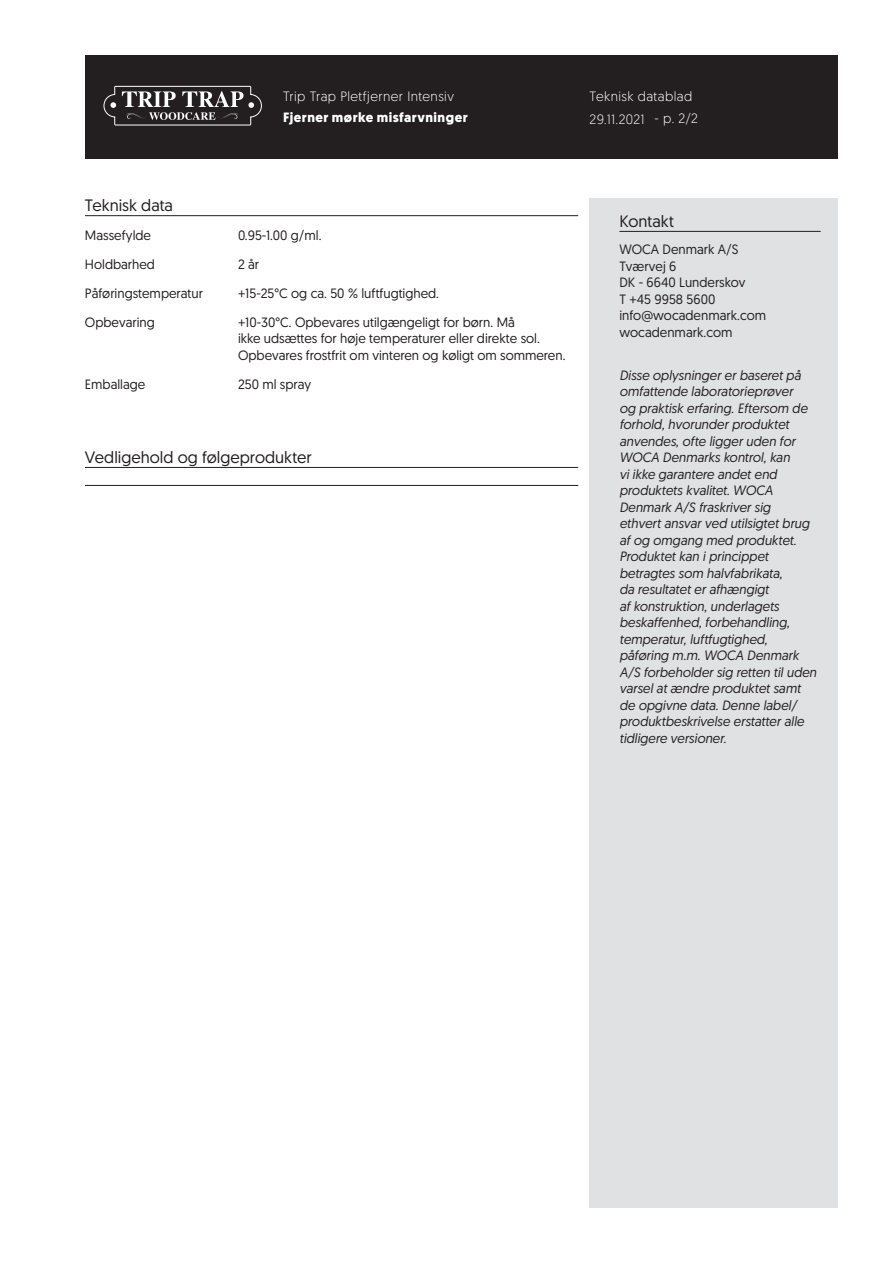
<style>
.page{position:relative;width:893px;height:1263px;background:#fff}
.page>*{position:absolute;margin:0;border:0;box-sizing:border-box;transform-origin:0 0}
.skyBodyHdn{font:16.5px "Geomanist";color:#231f20}
.skyContactHdnBodytex{font:16.5px "Geomanist";color:#231f20}
.skyDisclaimerTxtBody{font:italic 13.5px/16.5px "Geomanist";color:#231f20}
.skyBodyTxt{font:13.5px/16.5px "Geomanist";color:#231f20}
.skyWhiteHdnBodytext{font:300 13.5px "Geomanist";letter-spacing:.03em;color:#fff}
.skyBodyCap{font:13.5px "Geomanist";color:#231f20}
.skyWhiteBoldHdnBodyt{font:700 13.5px "Geomanist";letter-spacing:.04em;color:#fff}
</style>
<div class="page">
<div style="left:85px;top:55px;width:753px;height:104px;background:#231f20"></div>
<div style="left:590px;top:198px;width:248px;height:1010px;background:#e0e1e3"></div>
<hr style="left:619px;top:231px;width:202px;height:1px;background:#231f20">
<hr style="left:85px;top:215px;width:493px;height:1px;background:#231f20">
<hr style="left:85px;top:467px;width:493px;height:1px;background:#231f20">
<hr style="left:85px;top:485px;width:493px;height:1px;background:#231f20">
<svg style="left:103px;top:86px;width:159px;height:40px"></svg>
<p class="skyWhiteHdnBodytext" style="left:283px;top:87px;width:172px">Trip Trap Pletfjerner Intensiv</p>
<p class="skyWhiteBoldHdnBodyt" style="left:283px;top:108px;width:186px">Fjerner mørke misfarvninger</p>
<p class="skyWhiteHdnBodytext" style="left:590px;top:87px;width:104px">Teknisk datablad</p>
<p class="skyWhiteHdnBodytext" style="left:590px;top:110px;width:56px">29.11.2021</p>
<p class="skyWhiteHdnBodytext" style="left:655px;top:110px;width:45px">- p. 2/2</p>
<p class="skyBodyHdn" style="left:85px;top:195px;width:90px">Teknisk data</p>
<p class="skyBodyCap" style="left:85px;top:227px;width:68px">Massefylde</p>
<p class="skyBodyTxt" style="left:238px;top:227px;width:85px">0.95-1.00 g/ml.</p>
<p class="skyBodyCap" style="left:85px;top:255px;width:72px">Holdbarhed</p>
<p class="skyBodyTxt" style="left:238px;top:256px;width:23px">2 år</p>
<p class="skyBodyCap" style="left:85px;top:284px;width:119px">Påføringstemperatur</p>
<p class="skyBodyTxt" style="left:238px;top:284px;width:203px">+15-25°C og ca. 50 % luftfugtighed.</p>
<p class="skyBodyCap" style="left:85px;top:313px;width:71px">Opbevaring</p>
<p class="skyBodyTxt" style="left:238px;top:313px;width:329px">+10-30°C. Opbevares utilgængeligt for børn. Må<br>ikke udsættes for høje temperaturer eller direkte sol.<br>Opbevares frostfrit om vinteren og køligt om sommeren.</p>
<p class="skyBodyCap" style="left:85px;top:375px;width:62px">Emballage</p>
<p class="skyBodyTxt" style="left:238px;top:375px;width:75px">250 ml spray</p>
<p class="skyBodyHdn" style="left:85px;top:446px;width:228px">Vedligehold og følgeprodukter</p>
<p class="skyContactHdnBodytex" style="left:619px;top:210px;width:56px">Kontakt</p>
<p class="skyBodyTxt" style="left:619px;top:241px;width:121px">WOCA Denmark A/S</p>
<p class="skyBodyTxt" style="left:619px;top:257px;width:59px">Tværvej 6</p>
<p class="skyBodyTxt" style="left:619px;top:274px;width:127px">DK - 6640 Lunderskov</p>
<p class="skyBodyTxt" style="left:619px;top:290px;width:97px">T +45 9958 5600</p>
<p class="skyBodyTxt" style="left:619px;top:307px;width:148px">info@wocadenmark.com</p>
<p class="skyBodyTxt" style="left:619px;top:323px;width:115px">wocadenmark.com</p>
<p class="skyDisclaimerTxtBody" style="left:619px;top:366px;width:199px">Disse oplysninger er baseret på omfattende laboratorieprøver<br>og praktisk erfaring. Eftersom de forhold, hvorunder produktet anvendes, ofte ligger uden for<br>WOCA Denmarks kontrol, kan<br>vi ikke garantere andet end produktets kvalitet. WOCA<br>Denmark A/S fraskriver sig<br>ethvert ansvar ved utilsigtet brug af og omgang med produktet.<br>Produktet kan i princippet betragtes som halvfabrikata,<br>da resultatet er afhængigt<br>af konstruktion, underlagets beskaffenhed, forbehandling, temperatur, luftfugtighed, påføring m.m. WOCA Denmark<br>A/S forbeholder sig retten til uden varsel at ændre produktet samt de opgivne data. Denne label/ produktbeskrivelse erstatter alle tidligere versioner.</p>
</div>
